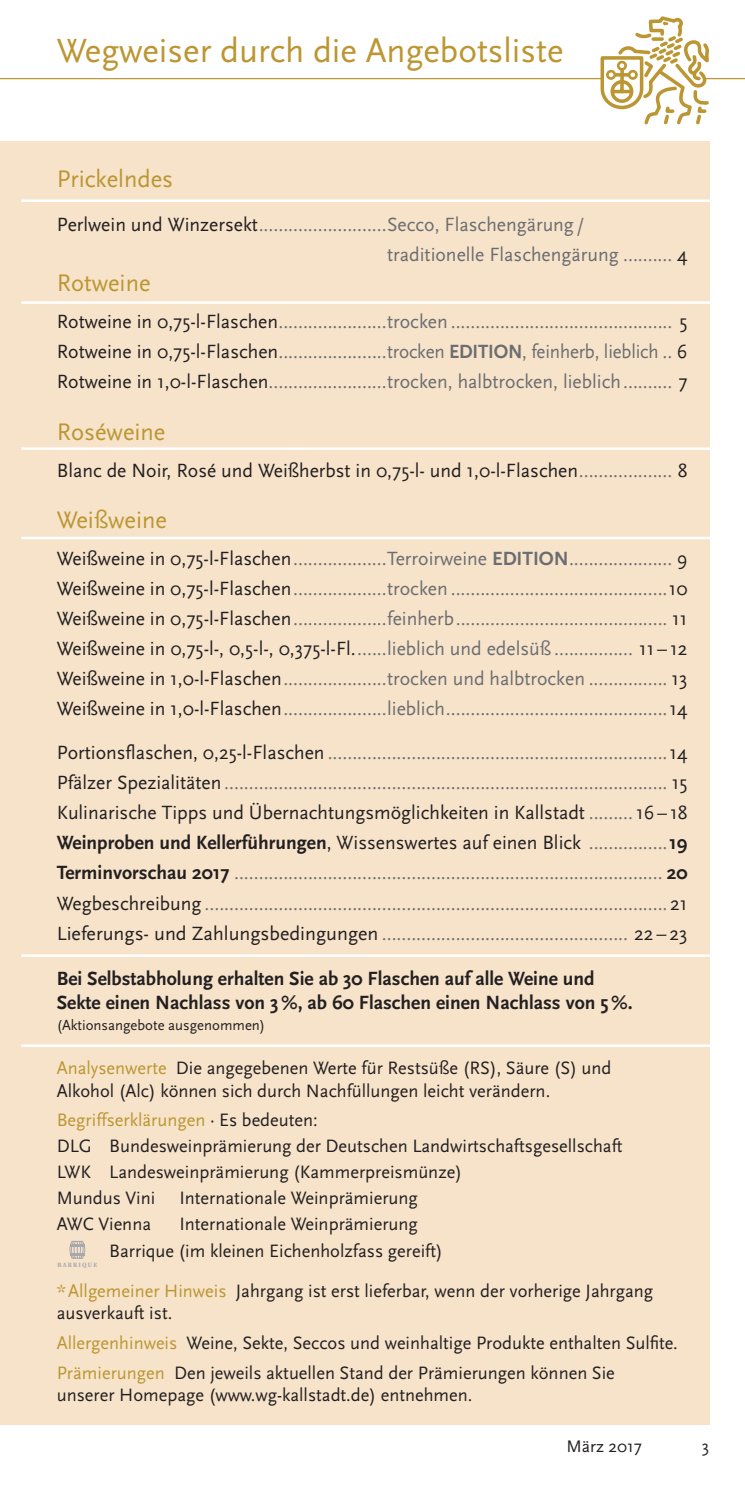
<style>
.page{position:relative;width:745px;height:1489px;background:#fff}
.page>*{position:absolute;margin:0;border:0;box-sizing:border-box;transform-origin:0 0}
.t1{font:35px "Scala Sans";color:#bb9632}
.t2{font:25px "Scala Sans";color:#bb9632}
.t3{font:20px/30px "Scala Sans";color:#6c6d70;text-align:justify}
.t4{font:700 20px/24px "Scala Sans";color:#231f20}
.t5{font:20px "Scala Sans";color:#231f20}
.t6{font:18.75px/26px "Scala Sans";color:#231f20}
.t7{font:17.5px "Scala Sans";color:#231f20}
.t8{font:15px "Scala Sans";color:#231f20}
.t9{font:800 6px "Ellington";letter-spacing:.215em;color:#a8a9ad}
.s1{color:#231f20}
.s2{font-weight:700}
.s3{color:#6c6d70}
.s4{font-weight:700;color:#231f20}
.s5{color:#bb9632}
</style>
<div class="page">
<div style="left:0;top:142px;width:709px;height:1282px;background:#f6e3ca"></div>
<hr style="left:0;top:78px;width:602px;height:1px;background:#bb9632">
<hr style="left:705px;top:78px;width:39px;height:1px;background:#bb9632">
<svg style="left:598px;top:16px;width:113px;height:128px"></svg>
<hr style="left:21px;top:199px;width:723px;height:3px;background:#fff">
<hr style="left:21px;top:301px;width:709px;height:3px;background:#fff">
<svg style="left:69px;top:1240px;width:16px;height:18px"></svg>
<hr style="left:21px;top:447px;width:709px;height:3px;background:#fff">
<hr style="left:21px;top:536px;width:709px;height:3px;background:#fff">
<hr style="left:21px;top:954px;width:709px;height:2px;background:#fff">
<hr style="left:21px;top:1044px;width:709px;height:2px;background:#fff">
<h1 class="t1" style="left:57px;top:31px;width:508px">Wegweiser durch die Angebotsliste</h1>
<p class="t2" style="left:57px;top:165px;width:118px">Prickelndes</p>
<p class="t3" style="left:387px;top:210px;width:301px;text-indent:-330px"><span class="s1">Perlwein und Winzersekt</span>..........................Secco, Flaschengärung/<br>traditionelle Flaschengärung .......... <span class="s1">4</span></p>
<p class="t2" style="left:57px;top:269px;width:95px">Rotweine</p>
<p class="t3" style="left:57px;top:307px;width:632px"><span class="s1">Rotweine in 0,75-l-Flaschen</span>......................trocken ............................................. <span class="s1">5<br>Rotweine in 0,75-l-Flaschen</span>......................trocken <span class="s2">EDITION</span>, feinherb, lieblich .. <span class="s1">6<br>Rotweine in 1,0-l-Flaschen</span>........................trocken, halbtrocken, lieblich.......... <span class="s1">7</span></p>
<p class="t2" style="left:57px;top:418px;width:110px">Roséweine</p>
<p class="t5" style="left:57px;top:459px;width:632px">Blanc de Noir, Rosé und Weißherbst in 0,75-l- und 1,0-l-Flaschen<span class="s3">...................</span> 8</p>
<p class="t2" style="left:57px;top:506px;width:112px">Weißweine</p>
<p class="t3" style="left:57px;top:544px;width:632px"><span class="s1">Weißweine in 0,75-l-Flaschen</span>...................Terroirweine <span class="s2">EDITION</span>..................... <span class="s1">9<br>Weißweine in 0,75-l-Flaschen</span>...................trocken ............................................<span class="s1">10<br>Weißweine in 0,75-l-Flaschen</span>...................feinherb........................................... <span class="s1">11<br>Weißweine in 0,75-l-, 0,5-l-, 0,375-l-Fl.</span>......lieblich und edelsüß ................ <span class="s1">11–12<br>Weißweine in 1,0-l-Flaschen</span>.....................trocken und halbtrocken ................ <span class="s1">13<br>Weißweine in 1,0-l-Flaschen</span>.....................lieblich.............................................<span class="s1">14</span></p>
<p class="t3" style="left:57px;top:738px;width:632px"><span class="s1">Portionsflaschen, 0,25-l-Flaschen</span> .....................................................................<span class="s1">14<br>Pfälzer Spezialitäten</span> .......................................................................................... <span class="s1">15<br>Kulinarische Tipps und Übernachtungsmöglichkeiten in Kallstadt</span> .........<span class="s1">16–18<br></span><span class="s4">Weinproben und Kellerführungen</span><span class="s1">, Wissenswertes auf einen Blick</span> ................<span class="s4">19<br>Terminvorschau 2017</span> ....................................................................................... <span class="s4">20<br></span><span class="s1">Wegbeschreibung</span> .............................................................................................. <span class="s1">21<br>Lieferungs- und Zahlungsbedingungen</span> .................................................. <span class="s1">22–23</span></p>
<p class="t4" style="left:57px;top:966px;width:577px">Bei Selbstabholung erhalten Sie ab 30 Flaschen auf alle Weine und<br>Sekte einen Nachlass von 3%, ab 60 Flaschen einen Nachlass von 5%.</p>
<p class="t8" style="left:57px;top:1017px;width:210px">(Aktionsangebote ausgenommen)</p>
<p class="t6" style="left:57px;top:1057px;width:556px;line-height:22.5px"><span class="s5">Analysenwerte</span> Die angegebenen Werte für Restsüße (RS), Säure (S) und<br>Alkohol (Alc) können sich durch Nachfüllungen leicht verändern.</p>
<p class="t6" style="left:57px;top:1107px;width:567px"><span class="s5">Begriffserklärungen</span> · Es bedeuten:<br>DLG Bundesweinprämierung der Deutschen Landwirtschaftsgesellschaft LWK Landesweinprämierung (Kammerpreismünze)<br>Mundus Vini</p>
<p class="t6" style="left:179px;top:1185px;width:240px">Internationale Weinprämierung</p>
<p class="t6" style="left:109px;top:1211px;width:335px;text-indent:70px">Internationale Weinprämierung<br>Barrique (im kleinen Eichenholzfass gereift)</p>
<p class="t6" style="left:57px;top:1279px;width:597px;line-height:22.5px"><span class="s5">*Allgemeiner Hinweis</span> Jahrgang ist erst lieferbar, wenn der vorherige Jahrgang ausverkauft ist.</p>
<p class="t6" style="left:57px;top:1328px;width:622px;line-height:29.5px"><span class="s5">Allergenhinweis</span> Weine, Sekte, Seccos und weinhaltige Produkte enthalten Sulfite.<br><span class="s5">Prämierungen</span> Den jeweils aktuellen Stand der Prämierungen können Sie</p>
<p class="t6" style="left:57px;top:1382px;width:417px">unserer Homepage (www.wg-kallstadt.de) entnehmen.</p>
<p class="t6" style="left:57px;top:1211px;width:96px">AWC Vienna</p>
<p class="t9" style="left:57px;top:1261px;width:41px">BARRIQUE</p>
<p class="t7" style="left:566px;top:1436px;width:77px">März 2017</p>
<p class="t7" style="left:701px;top:1436px;width:9px">3</p>
</div>
